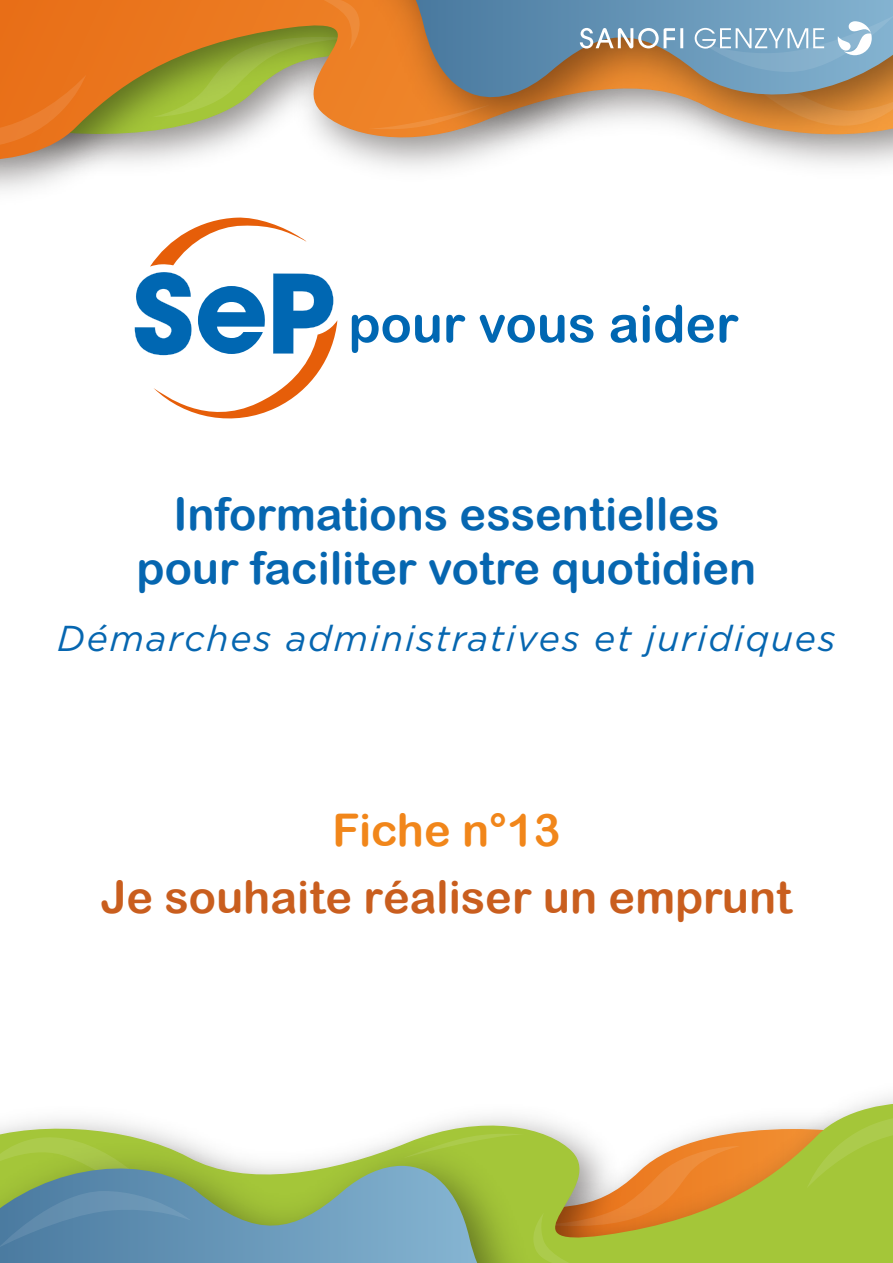
<style>
.page{position:relative;width:893px;height:1263px;background:#fff}
.page>*{position:absolute;margin:0;border:0;box-sizing:border-box;transform-origin:0 0}
.t1{font:51.6px "Arial Rounded MT Bold";color:#0067b2}
.t2{font:45px/54px "Arial Rounded MT Bold";color:#0666b0;text-align:center}
.t3{font:45px "Arial Rounded MT Bold";color:#c95e1e}
.t4{font:45px "Arial Rounded MT Bold";color:#f1861a}
.t5{font:italic 36px "Gotham";letter-spacing:.05em;color:#0666b0}
</style>
<div class="page">
<svg style="left:0;top:0;width:288px;height:160px;background:#d6995b"></svg>
<svg style="left:0;top:75px;width:86px;height:72px;background:#e17625"></svg>
<svg style="left:153px;top:0;width:148px;height:117px;background:#b99d41"></svg>
<img style="left:301px;top:0;width:592px;height:166px">
<svg style="left:405px;top:0;width:488px;height:113px;background:#8b8882"></svg>
<svg style="left:24px;top:1096px;width:869px;height:167px"></svg>
<svg style="left:807px;top:1115px;width:86px;height:73px;background:#abc848"></svg>
<svg style="left:619px;top:1146px;width:121px;height:117px;background:#cfa640"></svg>
<img style="left:0;top:1123px;width:619px;height:140px">
<svg style="left:0;top:1156px;width:488px;height:107px;background:#86ad96"></svg>
<svg style="left:0;top:1137px;width:191px;height:111px;background:#769f86"></svg>
<svg style="left:580px;top:28px;width:103px;height:21px"></svg>
<svg style="left:695px;top:15px;width:198px;height:111px;background:#9e9e95"></svg>
<svg style="left:134px;top:217px;width:203px;height:202px"></svg>
<p class="t1" style="left:348px;top:293px;width:392px">pour vous aider</p>
<p class="t2" style="left:137px;top:486px;width:621px">Informations essentielles pour faciliter votre quotidien</p>
<p class="t5" style="left:57px;top:616px;width:780px">Démarches administratives et juridiques</p>
<p class="t4" style="left:332px;top:803px;width:230px">Fiche n°13</p>
<p class="t3" style="left:101px;top:870px;width:693px">Je souhaite réaliser un emprunt</p>
</div>
